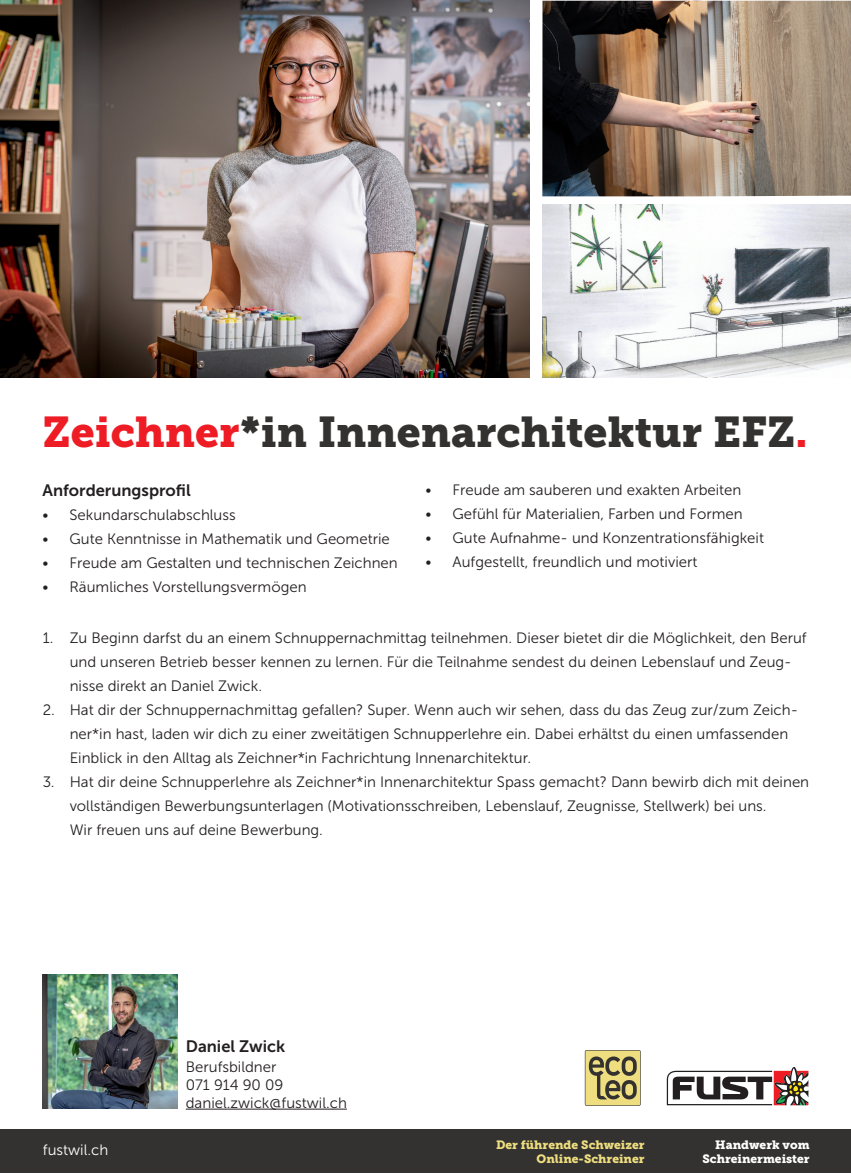
<style>
.page{position:relative;width:851px;height:1174px;background:#fff}
.page>*{position:absolute;margin:0;border:0;box-sizing:border-box;transform-origin:0 0}
.t1{font:42.75px "Museo Slab 900";color:#333231}
.t2{font:16.5px "Museo Sans 700";color:#231f20}
.t3{font:15px/24px "Museo Sans 300";color:#231f20}
.t4{font:15px "Museo Sans 300";color:#fff}
.t5{font:12px "Museo Slab 900";color:#efde7f}
.t6{font:12px "Museo Slab 900";color:#fff}
.s1{color:#ee1c25}
</style>
<div class="page">
<img style="left:0;top:0;width:529px;height:378px">
<img style="left:542px;top:1px;width:308px;height:195px">
<img style="left:542px;top:205px;width:308px;height:173px">
<div style="left:0;top:1129px;width:850px;height:44px;background:#333231"></div>
<svg style="left:666px;top:1067px;width:143px;height:38px"></svg>
<svg style="left:584px;top:1050px;width:56px;height:55px;background:#b4a868"></svg>
<img style="left:43px;top:974px;width:134px;height:134px">
<hr style="left:186px;top:1108px;width:161px;height:1px;background:#231f20">
<p class="t1" style="left:43px;top:407px;width:766px"><span class="s1">Zeichner</span>*in Innenarchitektur EFZ<span class="s1">.</span></p>
<p class="t2" style="left:43px;top:481px;width:150px">Anforderungsprofil</p>
<p class="t3" style="left:43px;top:503px;width:195px">• Sekundarschulabschluss</p>
<p class="t3" style="left:43px;top:527px;width:349px">• Gute Kenntnisse in Mathematik und Geometrie</p>
<p class="t3" style="left:43px;top:551px;width:357px">• Freude am Gestalten und technischen Zeichnen</p>
<p class="t3" style="left:43px;top:575px;width:265px">• Räumliches Vorstellungsvermögen</p>
<p class="t3" style="left:425px;top:478px;width:317px">• Freude am sauberen und exakten Arbeiten</p>
<p class="t3" style="left:425px;top:502px;width:319px">• Gefühl für Materialien, Farben und Formen</p>
<p class="t3" style="left:425px;top:526px;width:340px">• Gute Aufnahme- und Konzentrationsfähigkeit</p>
<p class="t3" style="left:425px;top:550px;width:273px">• Aufgestellt, freundlich und motiviert</p>
<p class="t3" style="left:70px;top:626px;width:738px;text-indent:-27px">1. Zu Beginn darfst du an einem Schnuppernachmittag teilnehmen. Dieser bietet dir die Möglichkeit, den Beruf und unseren Betrieb besser kennen zu lernen. Für die Teilnahme sendest du deinen Lebenslauf und Zeug&shy;nisse direkt an Daniel Zwick.</p>
<p class="t3" style="left:70px;top:698px;width:729px;text-indent:-27px">2. Hat dir der Schnuppernachmittag gefallen? Super. Wenn auch wir sehen, dass du das Zeug zur/zum Zeich&shy;ner*in hast, laden wir dich zu einer zweitätigen Schnupperlehre ein. Dabei erhältst du einen umfassenden<br>Einblick in den Alltag als Zeichner*in Fachrichtung Innenarchitektur.</p>
<p class="t3" style="left:70px;top:770px;width:740px;text-indent:-27px">3. Hat dir deine Schnupperlehre als Zeichner*in Innenarchitektur Spass gemacht? Dann bewirb dich mit deinen vollständigen Bewerbungsunterlagen (Motivationsschreiben, Lebenslauf, Zeugnisse, Stellwerk) bei uns.<br>Wir freuen uns auf deine Bewerbung.</p>
<p class="t4" style="left:43px;top:1142px;width:67px">fustwil.ch</p>
<p class="t2" style="left:186px;top:1037px;width:101px">Daniel Zwick</p>
<p class="t3" style="left:186px;top:1057px;width:163px;line-height:18px">Berufsbildner<br>071 914 90 09 daniel.zwick@fustwil.ch</p>
<p class="t5" style="left:496px;top:1137px;width:150px">Der führende Schweizer</p>
<p class="t5" style="left:536px;top:1152px;width:109px">Online-Schreiner</p>
<p class="t6" style="left:715px;top:1137px;width:96px">Handwerk vom</p>
<p class="t6" style="left:702px;top:1152px;width:109px">Schreinermeister</p>
</div>
